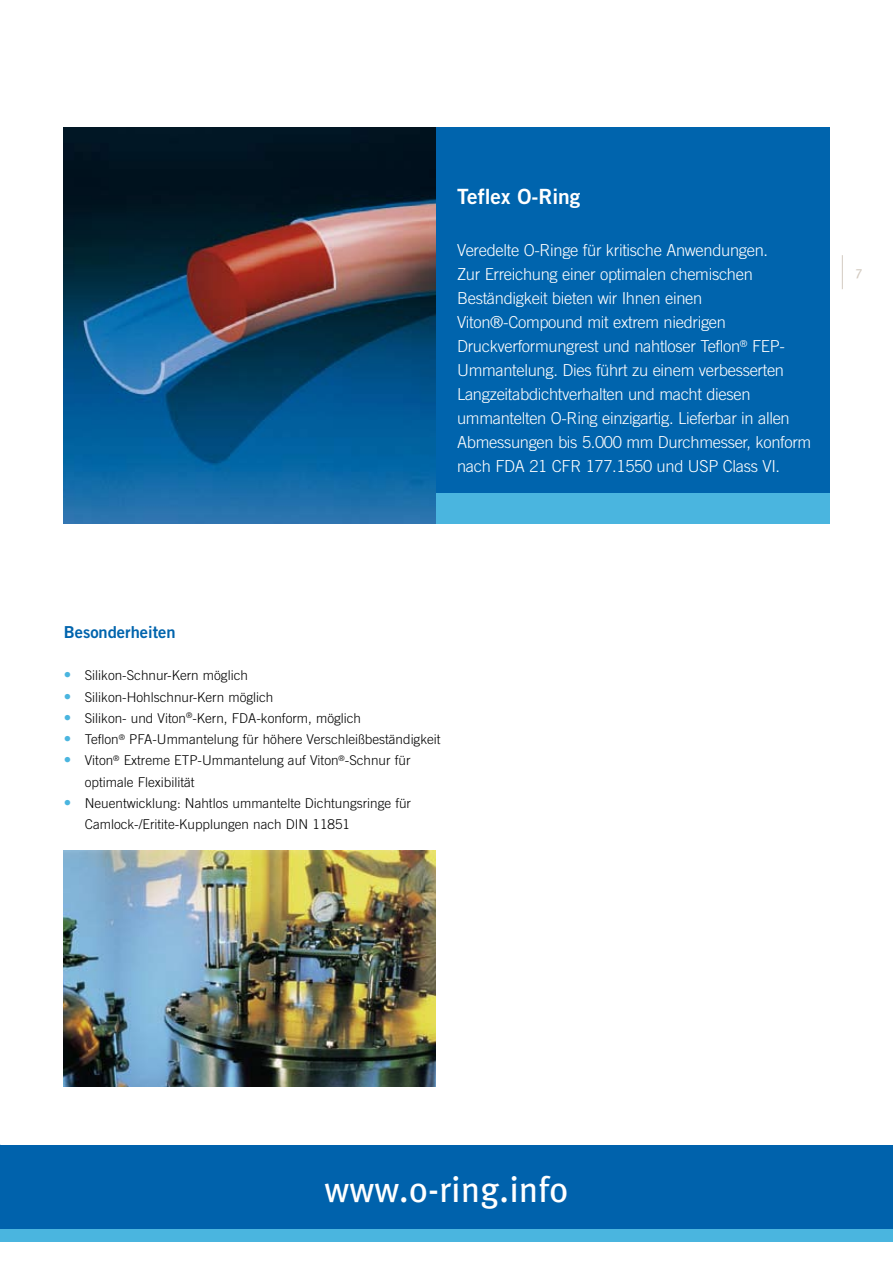
<style>
.page{position:relative;width:893px;height:1263px;background:#fff}
.page>*{position:absolute;margin:0;border:0;box-sizing:border-box;transform-origin:0 0}
.t1{font:36px "Meta";color:#fff}
.t2{font:21px "Trade Gothic LT Std Bd 2";color:#fff}
.t3{font:300 16.5px/24px "Trade Gothic LT Std";letter-spacing:-.02em;color:#fff}
.t4{font:16.5px "Trade Gothic LT Std Bd 2";color:#0064ad}
.t5{font:300 13.5px/21.3px "Trade Gothic LT Std";color:#000}
.t6{font:13.5px "Meta";color:#d3cbc1}
.s1{font-size:15px;color:#4ab5df}
</style>
<div class="page">
<hr style="left:842px;top:255px;width:1px;height:34px;background:#d3cbc1">
<div style="left:0;top:1145px;width:893px;height:85px;background:#0062ac"></div>
<div style="left:0;top:1229px;width:893px;height:13px;background:#4ab5df"></div>
<img style="left:64px;top:128px;width:372px;height:396px">
<img style="left:64px;top:851px;width:372px;height:235px">
<div style="left:436px;top:128px;width:393px;height:396px;background:#0064ad"></div>
<div style="left:436px;top:493px;width:393px;height:31px;background:#4ab5df"></div>
<p class="t2" style="left:457px;top:183px;width:125px">Teflex O-Ring</p>
<p class="t3" style="left:457px;top:238px;width:356px">Veredelte O-Ringe für kritische Anwendungen.<br>Zur Erreichung einer optimalen chemischen Beständigkeit bieten wir Ihnen einen Viton®-Compound mit extrem niedrigen Druckverformungrest und nahtloser Teflon<sup>®</sup> FEP-Ummantelung. Dies führt zu einem verbesserten Langzeitabdichtverhalten und macht diesen ummantelten O-Ring einzigartig. Lieferbar in allen Abmessungen bis 5.000 mm Durchmesser, konform nach FDA 21 CFR 177.1550 und USP Class VI.</p>
<p class="t6" style="left:856px;top:264px;width:8px">7</p>
<p class="t4" style="left:64px;top:622px;width:113px">Besonderheiten</p>
<p class="t5" style="left:64px;top:665px;width:186px"><span class="s1">•</span> Silikon-Schnur-Kern möglich</p>
<p class="t5" style="left:64px;top:686px;width:211px"><span class="s1">•</span> Silikon-Hohlschnur-Kern möglich</p>
<p class="t5" style="left:64px;top:707px;width:299px"><span class="s1">•</span> Silikon- und Viton<sup>®</sup>-Kern, FDA-konform, möglich</p>
<p class="t5" style="left:64px;top:728px;width:378px"><span class="s1">•</span> Teflon<sup>®</sup> PFA-Ummantelung für höhere Verschleißbeständigkeit</p>
<p class="t5" style="left:85px;top:750px;width:327px;text-indent:-21px"><span class="s1">•</span> Viton<sup>®</sup> Extreme ETP-Ummantelung auf Viton<sup>®</sup>-Schnur für optimale Flexibilität</p>
<p class="t5" style="left:85px;top:792px;width:328px;text-indent:-21px"><span class="s1">•</span> Neuentwicklung: Nahtlos ummantelte Dichtungsringe für<br>Camlock-/Eritite-Kupplungen nach DIN 11851</p>
<h1 class="t1" style="left:325px;top:1168px;width:245px">www.o-ring.info</h1>
</div>
